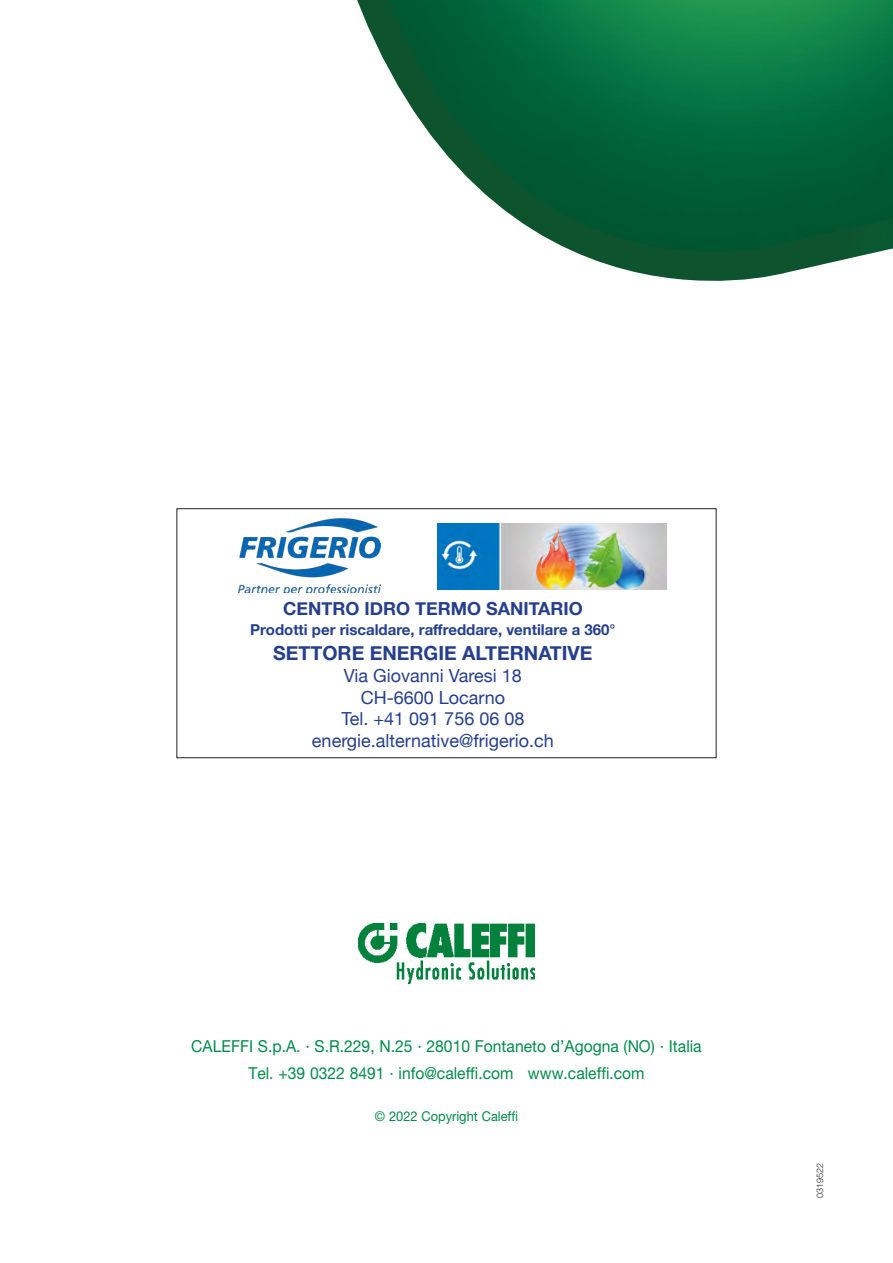
<style>
.page{position:relative;width:893px;height:1263px;background:#fff}
.page>*{position:absolute;margin:0;border:0;box-sizing:border-box;transform-origin:0 0}
.t1{font:700 19.5px "Helvetica Neue";color:#253f8e}
.t2{font:18px "Helvetica Neue";color:#253f8e}
.t3{font:700 18px "Helvetica Neue";color:#253f8e}
.Normale{font:16.5px/27px "Helvetica Neue LT Std";color:#008c49;text-align:center;scale:.95 1}
.t4{font:700 15px "Helvetica Neue";color:#253f8e}
.Normale-2{font:13.5px "Helvetica Neue LT Std";color:#008c49;scale:.95 1}
.Normale-3{font:300 9px "Helvetica Neue LT Std";color:#231f20}
</style>
<div class="page">
<svg style="left:357px;top:0;width:536px;height:281px"></svg>
<img style="left:359px;top:924px;width:175px;height:59px">
<div style="left:176px;top:508px;width:540px;height:250px;border:1px solid #231f20"></div>
<img style="left:437px;top:524px;width:230px;height:65px">
<img style="left:239px;top:518px;width:142px;height:74px">
<p class="t3" style="left:283px;top:595px;width:301px">CENTRO IDRO TERMO SANITARIO</p>
<p class="t4" style="left:250px;top:618px;width:367px">Prodotti per riscaldare, raffreddare, ventilare a 360°</p>
<p class="t1" style="left:273px;top:638px;width:321px">SETTORE ENERGIE ALTERNATIVE</p>
<p class="t2" style="left:344px;top:662px;width:180px">Via Giovanni Varesi 18</p>
<p class="t2" style="left:361px;top:684px;width:146px">CH-6600 Locarno</p>
<p class="t2" style="left:341px;top:706px;width:184px">Tel. +41 091 756 06 08</p>
<p class="t2" style="left:312px;top:727px;width:243px">energie.alternative@frigerio.ch</p>
<p class="Normale" style="left:191px;top:1032px;width:539px">CALEFFI S.p.A. · S.R.229, N.25 · 28010 Fontaneto d’Agogna (NO) · Italia<br>Tel. +39 0322 8491 · info@caleffi.com www.caleffi.com</p>
<p class="Normale-2" style="left:375px;top:1108px;width:152px">© 2022 Copyright Caleffi</p>
<p class="Normale-3" style="left:814px;top:1198px;width:37px;rotate:-90deg">0319522</p>
</div>
